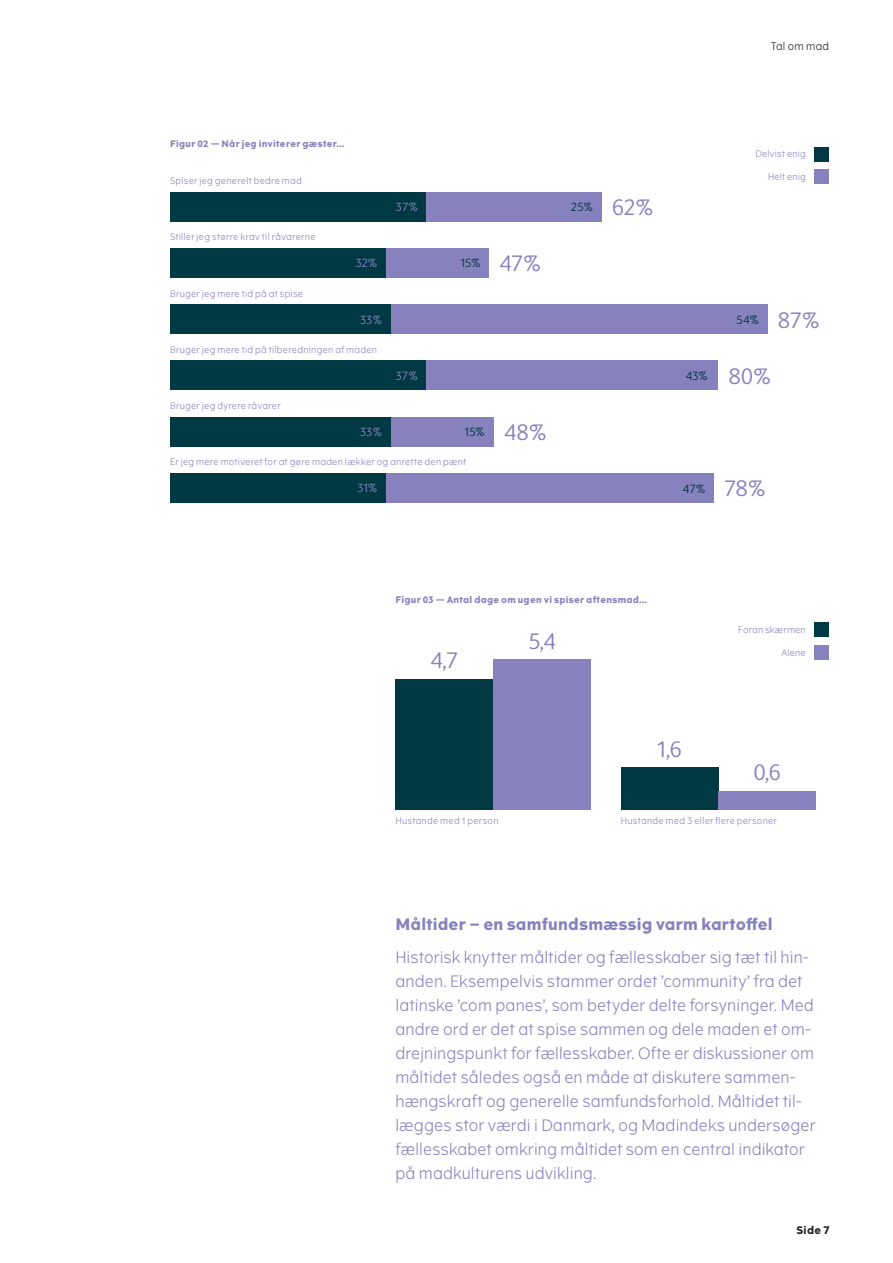
<style>
.page{position:relative;width:893px;height:1263px;background:#fff}
.page>*{position:absolute;margin:0;border:0;box-sizing:border-box;transform-origin:0 0}
.t1{font:22.5px "Berlingske Sans Round";color:#8781bd}
.t2{font:300 15.75px/24px "The Wave";letter-spacing:.005em;color:#8781bd}
.t3{font:700 15.75px "The Wave";letter-spacing:.015em;color:#8781bd}
.t4{font:12px "Berlingske Sans Round";letter-spacing:-.005em;color:#003843}
.t5{font:12px "Berlingske Sans Round";letter-spacing:-.005em;color:#8781bd}
.t6{font:300 10.5px "The Wave";letter-spacing:.025em;color:#231f20}
.t7{font:700 10.5px "The Wave";color:#231f20}
.t8{font:300 9px "The Wave";letter-spacing:.03em;color:#8781bd}
.t9{font:700 9px "The Wave";letter-spacing:.035em;color:#8781bd}
.s1{font-size:22.5px;color:#8781bd}
</style>
<div class="page">
<div style="left:390px;top:417px;width:103px;height:30px;background:#8781bd"></div>
<div style="left:426px;top:361px;width:292px;height:29px;background:#8781bd"></div>
<div style="left:386px;top:473px;width:327px;height:30px;background:#8781bd"></div>
<div style="left:170px;top:361px;width:256px;height:29px;background:#003843"></div>
<div style="left:170px;top:417px;width:220px;height:30px;background:#003843"></div>
<div style="left:170px;top:473px;width:216px;height:30px;background:#003843"></div>
<div style="left:170px;top:192px;width:256px;height:30px;background:#003843"></div>
<div style="left:426px;top:192px;width:175px;height:30px;background:#8781bd"></div>
<div style="left:386px;top:248px;width:103px;height:30px;background:#8781bd"></div>
<div style="left:170px;top:248px;width:216px;height:30px;background:#003843"></div>
<div style="left:390px;top:304px;width:377px;height:30px;background:#8781bd"></div>
<div style="left:170px;top:304px;width:220px;height:30px;background:#003843"></div>
<div style="left:814px;top:147px;width:15px;height:14px;background:#003843"></div>
<div style="left:814px;top:169px;width:15px;height:15px;background:#8781bd"></div>
<div style="left:814px;top:622px;width:15px;height:15px;background:#003843"></div>
<div style="left:814px;top:645px;width:15px;height:15px;background:#8781bd"></div>
<div style="left:395px;top:679px;width:98px;height:131px;background:#003843"></div>
<div style="left:493px;top:660px;width:98px;height:150px;background:#8781bd"></div>
<div style="left:621px;top:767px;width:97px;height:43px;background:#003843"></div>
<div style="left:718px;top:791px;width:98px;height:19px;background:#8781bd"></div>
<p class="t6" style="left:771px;top:40px;width:60px">Tal om mad</p>
<p class="t9" style="left:170px;top:138px;width:176px">Figur 02 — Når jeg inviterer gæster…</p>
<p class="t8" style="left:170px;top:175px;width:133px">Spiser jeg generelt bedre mad</p>
<p class="t8" style="left:170px;top:231px;width:147px">Stiller jeg større krav til råvarerne</p>
<p class="t8" style="left:170px;top:288px;width:135px">Bruger jeg mere tid på at spise</p>
<p class="t8" style="left:755px;top:148px;width:52px">Delvist enig</p>
<p class="t5" style="left:396px;top:199px;width:23px">37%</p>
<p class="t4" style="left:571px;top:199px;width:83px">25% <span class="s1">62%</span></p>
<p class="t5" style="left:356px;top:255px;width:23px">32%</p>
<p class="t4" style="left:460px;top:255px;width:82px">15% <span class="s1">47%</span></p>
<p class="t8" style="left:768px;top:171px;width:39px">Helt enig</p>
<p class="t5" style="left:360px;top:311px;width:23px">33%</p>
<p class="t4" style="left:736px;top:311px;width:84px">54% <span class="s1">87%</span></p>
<p class="t8" style="left:170px;top:344px;width:208px">Bruger jeg mere tid på tilberedningen af maden</p>
<p class="t8" style="left:170px;top:400px;width:112px">Bruger jeg dyrere råvarer</p>
<p class="t5" style="left:360px;top:424px;width:23px">33%</p>
<p class="t5" style="left:396px;top:368px;width:23px">37%</p>
<p class="t4" style="left:465px;top:424px;width:21px">15%</p>
<p class="t8" style="left:170px;top:456px;width:298px">Er jeg mere motiveret for at gøre maden lækker og anrette den pænt</p>
<p class="t5" style="left:357px;top:480px;width:21px">31%</p>
<h1 class="t1" style="left:504px;top:417px;width:44px">48%</h1>
<p class="t4" style="left:686px;top:368px;width:23px">43%</p>
<h1 class="t1" style="left:729px;top:361px;width:43px">80%</h1>
<p class="t4" style="left:683px;top:480px;width:23px">47%</p>
<h1 class="t1" style="left:724px;top:473px;width:43px">78%</h1>
<p class="t9" style="left:395px;top:594px;width:253px">Figur 03 — Antal dage om ugen vi spiser aftensmad…</p>
<h1 class="t1" style="left:430px;top:645px;width:29px">4,7</h1>
<h1 class="t1" style="left:529px;top:626px;width:28px">5,4</h1>
<h1 class="t1" style="left:657px;top:733px;width:26px">1,6</h1>
<p class="t8" style="left:738px;top:624px;width:69px">Foran skærmen</p>
<p class="t8" style="left:781px;top:647px;width:26px">Alene</p>
<h1 class="t1" style="left:753px;top:757px;width:29px">0,6</h1>
<p class="t8" style="left:395px;top:815px;width:105px">Hustande med 1 person</p>
<p class="t8" style="left:621px;top:815px;width:158px">Hustande med 3 eller flere personer</p>
<p class="t3" style="left:395px;top:914px;width:379px">Måltider – en samfundsmæssig varm kartoffel</p>
<p class="t2" style="left:395px;top:945px;width:422px">Historisk knytter måltider og fællesskaber sig tæt til hin&shy;anden. Eksempelvis stammer ordet ’community’ fra det latinske ’com panes’, som betyder delte forsyninger. Med andre ord er det at spise sammen og dele maden et om&shy;drejningspunkt for fællesskaber. Ofte er diskussioner om måltidet således også en måde at diskutere sammen&shy;hængskraft og generelle samfundsforhold. Måltidet til&shy;lægges stor værdi i Danmark, og Madindeks undersøger fællesskabet omkring måltidet som en central indikator på madkulturens udvikling.</p>
<p class="t7" style="left:796px;top:1224px;width:35px">Side 7</p>
</div>
